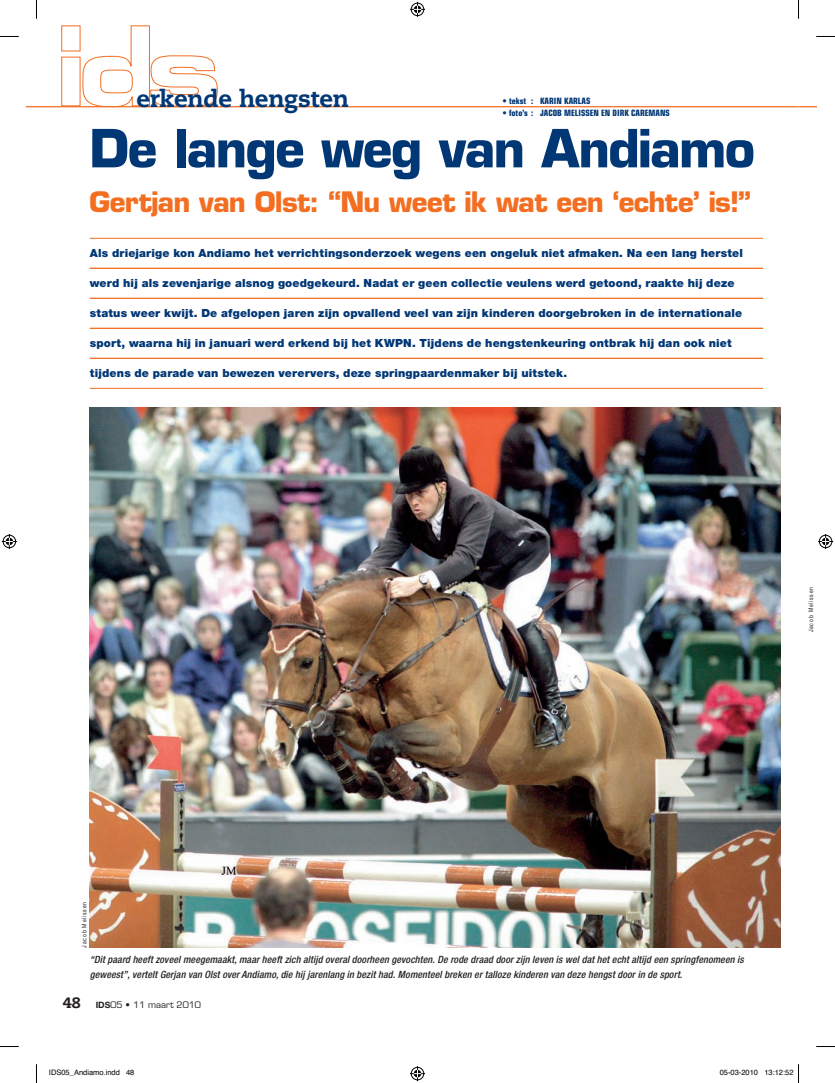
<style>
.page{position:relative;width:835px;height:1083px;background:#fff}
.page>*{position:absolute;margin:0;border:0;box-sizing:border-box;transform-origin:0 0}
.t1{font:700 51.25px "Eurostile LT Std";letter-spacing:-.035em;color:#013775}
.t2{font:700 27.5px "Eurostile LT Std";letter-spacing:-.025em;color:#f36e21}
.t3{font:800 23.75px "Caecilia LT Std";letter-spacing:-.01em;color:#013775}
.t4{font:800 15px "Caecilia LT Std";color:#231f20}
.t5{font:900 11.25px "Helvetica Neue LT Std";letter-spacing:.015em;color:#013775}
.t6{font:italic 500 condensed 10px/15px "Helvetica Neue LT Std";letter-spacing:.01em;color:#231f20}
.t7{font:700 condensed 8.75px "Eurostile LT Std";color:#013775}
.t8{font:8.75px "Eurostile LT Std";color:#231f20}
.t9{font:7.5px "Helvetica";color:#000}
.t10{font:6.25px "Helvetica Neue LT Std";letter-spacing:.16em;color:#231f20;scale:.8 1}
.s1{font-family:"Helvetica Neue LT Std";font-weight:700}
</style>
<div class="page">
<svg style="left:83px;top:25px;width:135px;height:81px"></svg>
<hr style="left:90px;top:238px;width:673px;height:1px;background:#f36e21">
<hr style="left:90px;top:268px;width:673px;height:1px;background:#f36e21">
<hr style="left:90px;top:298px;width:673px;height:1px;background:#f36e21">
<hr style="left:90px;top:328px;width:673px;height:1px;background:#f36e21">
<hr style="left:90px;top:358px;width:673px;height:1px;background:#f36e21">
<hr style="left:90px;top:388px;width:673px;height:1px;background:#f36e21">
<img style="left:90px;top:407px;width:690px;height:540px">
<hr style="left:26px;top:106px;width:772px;height:1px;background:#f36e21">
<svg style="left:798px;top:106px;width:18px;height:1px"></svg>
<svg style="left:0;top:36px;width:19px;height:1px"></svg>
<svg style="left:816px;top:36px;width:19px;height:1px"></svg>
<svg style="left:0;top:1046px;width:19px;height:1px"></svg>
<svg style="left:816px;top:1046px;width:19px;height:1px"></svg>
<svg style="left:36px;top:0;width:1px;height:19px"></svg>
<svg style="left:36px;top:1064px;width:1px;height:19px"></svg>
<svg style="left:798px;top:0;width:1px;height:19px"></svg>
<svg style="left:410px;top:2px;width:15px;height:15px"></svg>
<svg style="left:410px;top:1066px;width:15px;height:15px"></svg>
<svg style="left:2px;top:534px;width:15px;height:15px"></svg>
<svg style="left:818px;top:534px;width:15px;height:15px"></svg>
<svg style="left:798px;top:1064px;width:1px;height:19px"></svg>
<p class="t3" style="left:136px;top:84px;width:214px">erkende hengsten</p>
<p class="t7" style="left:502px;top:96px;width:89px">• TEKST : KARIN KARLAS</p>
<p class="t7" style="left:502px;top:107px;width:169px">• FOTO’S : JACOB MELISSEN EN DIRK CAREMANS</p>
<p class="t1" style="left:90px;top:117px;width:667px">De lange weg van Andiamo</p>
<p class="t2" style="left:90px;top:185px;width:663px">Gertjan van Olst: “Nu weet ik wat een ‘echte’ is!”</p>
<p class="t5" style="left:90px;top:247px;width:655px">Als driejarige kon Andiamo het verrichtingsonderzoek wegens een ongeluk niet afmaken. Na een lang herstel</p>
<p class="t5" style="left:90px;top:277px;width:646px">werd hij als zevenjarige alsnog goedgekeurd. Nadat er geen collectie veulens werd getoond, raakte hij deze</p>
<p class="t5" style="left:90px;top:307px;width:654px">status weer kwijt. De afgelopen jaren zijn opvallend veel van zijn kinderen doorgebroken in de internationale</p>
<p class="t5" style="left:90px;top:337px;width:643px">sport, waarna hij in januari werd erkend bij het KWPN. Tijdens de hengstenkeuring ontbrak hij dan ook niet</p>
<p class="t5" style="left:90px;top:367px;width:479px">tijdens de parade van bewezen verervers, deze springpaardenmaker bij uitstek.</p>
<p class="t10" style="left:807px;top:632px;width:58px;rotate:-90deg">Jacob Melissen</p>
<p class="t10" style="left:81px;top:947px;width:58px;rotate:-90deg">Jacob Melissen</p>
<p class="t6" style="left:90px;top:951px;width:655px">“Dit paard heeft zoveel meegemaakt, maar heeft zich altijd overal doorheen gevochten. De rode draad door zijn leven is wel dat het echt altijd een springfenomeen is geweest”, vertelt Gerjan van Olst over Andiamo, die hij jarenlang in bezit had. Momenteel breken er talloze kinderen van deze hengst door in de sport.</p>
<p class="t4" style="left:63px;top:993px;width:19px">48</p>
<p class="t8" style="left:96px;top:999px;width:107px"><span class="s1">IDS</span>05 • 11 maart 2010</p>
<p class="t9" style="left:49px;top:1066px;width:87px">IDS05_Andiamo.indd 48</p>
<p class="t9" style="left:720px;top:1066px;width:75px">05-03-2010 13:12:52</p>
</div>
